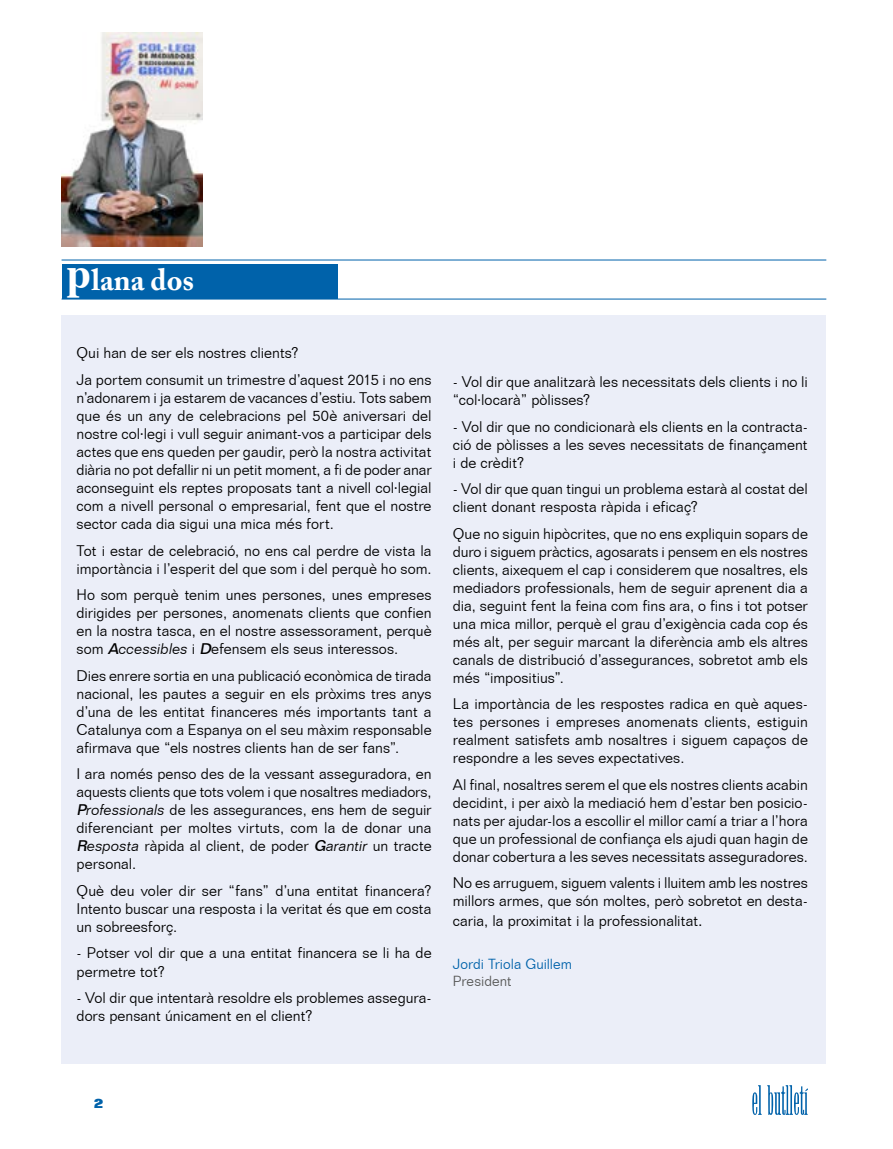
<style>
.page{position:relative;width:893px;height:1149px;background:#fff}
.page>*{position:absolute;margin:0;border:0;box-sizing:border-box;transform-origin:0 0}
.t1{font:700 43.95px "Times";color:#fff}
.t2{font:700 30px "Adobe Caslon Pro";color:#fff}
.t3{font:300 15px/18px "Folio BT";color:#000;text-align:justify}
.t4{font:300 14.25px "Folio BT";color:#0062aa}
.t5{font:300 14.25px "Folio BT";color:#575756}
.t6{font:800 13.5px "Folio BT";color:#0062aa}
.s1{font-weight:500;font-style:italic}
.s2{font-style:italic}
.s3{font-size:16.5px}
</style>
<div class="page">
<svg style="left:752px;top:1085px;width:56px;height:29px"></svg>
<div style="left:62px;top:315px;width:764px;height:748px;background:#ebeef8"></div>
<img style="left:62px;top:32px;width:140px;height:215px">
<div style="left:62px;top:265px;width:275px;height:34px;background:#0062aa"></div>
<hr style="left:62px;top:259px;width:764px;height:1px;background:#0062aa">
<hr style="left:62px;top:298px;width:764px;height:1px;background:#0062aa">
<h1 class="t1" style="left:67px;top:231px;width:26px">p</h1>
<h2 class="t2" style="left:92px;top:262px;width:104px">lana dos</h2>
<p class="t3" style="left:77px;top:339px;width:357px;line-height:26.5px">Qui han de ser els nostres clients?<br>Ja portem consumit un trimestre d’aquest 2015 i no ens</p>
<p class="t3" style="left:77px;top:388px;width:357px">n’adonarem i ja estarem de vacances d’estiu. Tots sabem que és un any de celebracions pel 50è aniversari del nostre col·legi i vull seguir animant-vos a participar dels actes que ens queden per gaudir, però la nostra activitat diària no pot defallir ni un petit moment, a fi de poder anar aconseguint els reptes proposats tant a nivell col·legial com a nivell personal o empresarial, fent que el nostre sector cada dia sigui una mica més fort.</p>
<p class="t3" style="left:77px;top:541px;width:356px">Tot i estar de celebració, no ens cal perdre de vista la importància i l’esperit del que som i del perquè ho som.</p>
<p class="t3" style="left:77px;top:585px;width:357px">Ho som perquè tenim unes persones, unes empreses dirigides per persones, anomenats clients que confien en la nostra tasca, en el nostre assessorament, perquè som <span class="s1">A</span><span class="s2">ccessibles</span> i <span class="s1">D</span>efensem els seus interessos.</p>
<p class="t3" style="left:77px;top:666px;width:357px">Dies enrere sortia en una publicació econòmica de tirada nacional, les pautes a seguir en els pròxims tres anys d’una de les entitat financeres més importants tant a Catalunya com a Espanya on el seu màxim responsable afirmava que “els nostres clients han de ser fans”.</p>
<p class="t3" style="left:77px;top:764px;width:357px">I ara només penso des de la vessant asseguradora, en aquests clients que tots volem i que nosaltres mediadors, <span class="s1">P</span><span class="s2">rofessionals</span> de les assegurances, ens hem de seguir diferenciant per moltes virtuts, com la de donar una <span class="s1">R</span><span class="s2">esposta</span> ràpida al client, de poder <span class="s1">G</span><span class="s2">arantir</span> un tracte personal.</p>
<p class="t3" style="left:77px;top:881px;width:357px">Què deu voler dir ser “fans” d’una entitat financera?<br>Intento buscar una resposta i la veritat és que em costa un sobreesforç.</p>
<p class="t3" style="left:77px;top:943px;width:357px">- Potser vol dir que a una entitat financera se li ha de permetre tot?</p>
<p class="t3" style="left:77px;top:988px;width:357px">- Vol dir que intentarà resoldre els problemes assegura&shy;dors pensant únicament en el client?</p>
<p class="t3" style="left:453px;top:372px;width:357px">- Vol dir que analitzarà les necessitats dels clients i no li “col·locarà” pòlisses?</p>
<p class="t3" style="left:453px;top:417px;width:357px">- Vol dir que no condicionarà els clients en la contracta&shy;ció de pòlisses a les seves necessitats de finançament i de crèdit?</p>
<p class="t3" style="left:453px;top:479px;width:357px">- Vol dir que quan tingui un problema estarà al costat del client donant resposta ràpida i eficaç?</p>
<p class="t3" style="left:453px;top:524px;width:357px">Que no siguin hipòcrites, que no ens expliquin sopars de duro i siguem pràctics, agosarats i pensem en els nostres clients, aixequem el cap i considerem que nosaltres, els mediadors professionals, hem de seguir aprenent dia a dia, seguint fent la feina com fins ara, o fins i tot potser una mica millor, perquè el grau d’exigència cada cop és més alt, per seguir marcant la diferència amb els altres canals de distribució d’assegurances, sobretot amb els més “impositius”.</p>
<p class="t3" style="left:453px;top:694px;width:357px">La importància de les respostes radica en què aques&shy;tes persones i empreses anomenats clients, estiguin realment satisfets amb nosaltres i siguem capaços de respondre a les seves expectatives.</p>
<p class="t3" style="left:453px;top:775px;width:357px">Al final, nosaltres serem el que els nostres clients acabin decidint, i per això la mediació hem d’estar ben posicio&shy;nats per ajudar-los a escollir el millor camí a triar a l’hora que un professional de confiança els ajudi quan hagin de donar cobertura a les seves necessitats asseguradores.</p>
<p class="t3" style="left:453px;top:873px;width:357px">No es arruguem, siguem valents i lluitem amb les nostres millors armes, que són moltes, però sobretot en desta-</p>
<p class="t3" style="left:453px;top:911px;width:251px">caria, la proximitat i la professionalitat<span class="s3">.</span></p>
<p class="t4" style="left:453px;top:954px;width:121px">Jordi Triola Guillem</p>
<p class="t5" style="left:453px;top:972px;width:61px">President</p>
<p class="t6" style="left:94px;top:1094px;width:11px">2</p>
</div>
